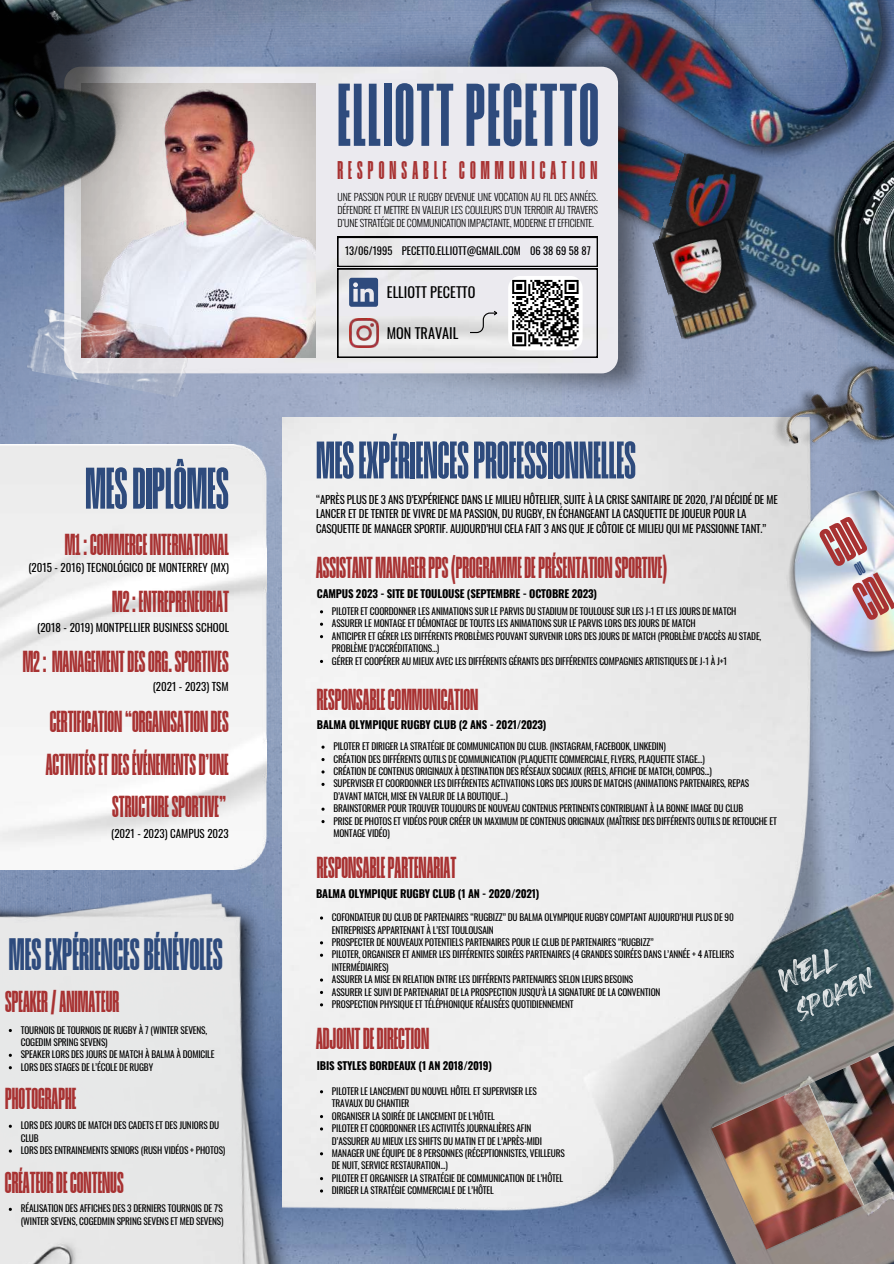
<style>
.page{position:relative;width:894px;height:1264px;background:#fff}
.page>*{position:absolute;margin:0;border:0;box-sizing:border-box;transform-origin:0 0}
.t1{font:600 88.8px "Humane";letter-spacing:.025em;color:#2e4b7d}
.t2{font:600 58.5px "Humane";color:#2e4b7d}
.t3{font:600 56.4px/62.8px "Humane";color:#a83232}
.t4{font:600 52.65px "Humane";color:#2e4b7d}
.t5{font:48.45px "Heaters";color:#fff}
.t6{font:600 45.15px "Humane";color:#2e4b7d}
.t7{font:40.05px "Heaters";color:#fff}
.t8{font:600 30.3px "Humane";color:#a83232}
.t9{font:600 30.15px/42.3px "Humane";color:#a83232;text-align:right}
.t10{font:600 25.5px "Humane";letter-spacing:.2em;color:#a83232}
.t11{font:14.25px "Oswald";color:#000}
.t12{font:10.95px "Oswald";color:#000}
.t13{font:10.8px/14.4px "Oswald";letter-spacing:-.02em;color:#000}
.t14{font:700 10.8px "Oswald";letter-spacing:-.02em;color:#000}
.t15{font:10.5px "Oswald";color:#000}
.t16{font:300 9.75px/13px "Oswald";letter-spacing:-.015em;color:#000;text-align:justify}
.t17{font:9.3px/12.5px "Oswald";letter-spacing:-.02em;color:#000}
</style>
<div class="page">
<img style="left:0;top:428px;width:605px;height:835px">
<img style="left:585px;top:0;width:308px;height:417px">
<img style="left:585px;top:31px;width:74px;height:374px">
<div style="left:64px;top:67px;width:554px;height:306px;background:#ebeaef;border-radius:16px"></div>
<svg style="left:585px;top:237px;width:12px;height:120px"></svg>
<img style="left:626px;top:140px;width:36px;height:112px">
<img style="left:650px;top:213px;width:12px;height:130px">
<img style="left:653px;top:225px;width:9px;height:84px">
<img style="left:0;top:0;width:585px;height:428px">
<img style="left:605px;top:883px;width:288px;height:380px">
<img style="left:282px;top:417px;width:556px;height:801px">
<img style="left:662px;top:45px;width:231px;height:838px">
<img style="left:0;top:444px;width:266px;height:426px">
<img style="left:711px;top:1084px;width:152px;height:165px">
<img style="left:809px;top:1040px;width:84px;height:30px">
<img style="left:778px;top:1070px;width:115px;height:151px">
<img style="left:782px;top:486px;width:111px;height:177px">
<img style="left:0;top:882px;width:312px;height:381px">
<svg style="left:321px;top:782px;width:3px;height:4px"></svg>
<svg style="left:320px;top:990px;width:3px;height:4px"></svg>
<svg style="left:9px;top:1028px;width:3px;height:4px"></svg>
<svg style="left:320px;top:1114px;width:3px;height:4px"></svg>
<svg style="left:320px;top:1176px;width:3px;height:4px"></svg>
<svg style="left:853px;top:561px;width:13px;height:15px"></svg>
<h2 class="t2" style="left:85px;top:466px;width:145px">MESDIPLÔMES</h2>
<h3 class="t9" style="left:65px;top:525px;width:165px">M1:COMMERCEINTERNATIONAL</h3>
<p class="t12" style="left:28px;top:559px;width:202px">(2015 - 2016) TECNOLÓGICO DE MONTERREY (MX)</p>
<h3 class="t8" style="left:112px;top:590px;width:118px">M2:ENTREPRENEURIAT</h3>
<p class="t12" style="left:37px;top:618px;width:193px">(2018 - 2019) MONTPELLIER BUSINESS SCHOOL</p>
<h3 class="t8" style="left:23px;top:649px;width:207px">M2: MANAGEMENTDESORG.SPORTIVES</h3>
<p class="t12" style="left:153px;top:677px;width:77px">(2021 - 2023) TSM</p>
<h3 class="t9" style="left:46px;top:702px;width:184px">CERTIFICATION“ORGANISATIONDES<br>ACTIVITÉSETDESÉVÉNEMENTSD’UNE<br>STRUCTURESPORTIVE”</h3>
<p class="t12" style="left:111px;top:824px;width:119px">(2021 - 2023) CAMPUS 2023</p>
<h3 class="t6" style="left:9px;top:937px;width:215px">MESEXPÉRIENCESBÉNÉVOLES</h3>
<h3 class="t9" style="left:5px;top:982px;width:115px">SPEAKER/ANIMATEUR</h3>
<p class="t17" style="left:21px;top:1023px;width:195px">TOURNOIS DE TOURNOIS DE RUGBY À 7 (WINTER SEVENS, COGEDIM SPRING SEVENS)<br>SPEAKER LORS DES JOURS DE MATCH À BALMA À DOMICILE LORS DES STAGES DE L’ÉCOLE DE RUGBY</p>
<h3 class="t9" style="left:5px;top:1079px;width:73px">PHOTOGRAPHE</h3>
<p class="t17" style="left:21px;top:1118px;width:206px">LORS DES JOURS DE MATCH DES CADETS ET DES JUNIORS DU<br>CLUB<br>LORS DES ENTRAINEMENTS SENIORS (RUSH VIDÉOS + PHOTOS)</p>
<h3 class="t9" style="left:5px;top:1162px;width:120px">CRÉATEURDECONTENUS</h3>
<p class="t17" style="left:21px;top:1201px;width:204px">RÉALISATION DES AFFICHES DES 3 DERNIERS TOURNOIS DE 7'S (WINTER SEVENS, COGEDMIN SPRING SEVENS ET MED SEVENS)</p>
<h1 class="t1" style="left:337px;top:81px;width:263px">ELLIOTTPECETTO</h1>
<h3 class="t10" style="left:337px;top:161px;width:261px">RESPONSABLE COMMUNICATION</h3>
<p class="t16" style="left:337px;top:190px;width:262px">UNE PASSION POUR LE RUGBY DEVENUE UNE VOCATION AU FIL DES ANNÉES.<br>DÉFENDRE ET METTRE EN VALEUR LES COULEURS D’UN TERROIR AU TRAVERS D’UNE STRATÉGIE DE COMMUNICATION IMPACTANTE, MODERNE ET EFFICIENTE.</p>
<p class="t15" style="left:345px;top:242px;width:177px">13/06/1995 PECETTO.ELLIOTT@GMAIL.COM</p>
<h3 class="t11" style="left:387px;top:281px;width:90px">ELLIOTT PECETTO</h3>
<h3 class="t11" style="left:387px;top:322px;width:73px">MON TRAVAIL</h3>
<p class="t15" style="left:530px;top:242px;width:62px">06 38 69 58 87</p>
<h3 class="t4" style="left:316px;top:440px;width:321px">MESEXPÉRIENCESPROFESSIONNELLES</h3>
<p class="t13" style="left:316px;top:491px;width:463px">“APRÈS PLUS DE 3 ANS D’EXPÉRIENCE DANS LE MILIEU HÔTELIER, SUITE À LA CRISE SANITAIRE DE 2020, J’AI DÉCIDÉ DE ME<br>LANCER ET DE TENTER DE VIVRE DE MA PASSION, DU RUGBY, EN ÉCHANGEANT LA CASQUETTE DE JOUEUR POUR LA<br>CASQUETTE DE MANAGER SPORTIF. AUJOURD’HUI CELA FAIT 3 ANS QUE JE CÔTOIE CE MILIEU QUI ME PASSIONNE TANT.”</p>
<h3 class="t9" style="left:316px;top:548px;width:352px">ASSISTANTMANAGERPPS(PROGRAMMEDEPRÉSENTATIONSPORTIVE)</h3>
<p class="t14" style="left:317px;top:585px;width:281px">CAMPUS 2023 - SITE DE TOULOUSE (SEPTEMBRE - OCTOBRE 2023)</p>
<p class="t17" style="left:332px;top:604px;width:431px">PILOTER ET COORDONNER LES ANIMATIONS SUR LE PARVIS DU STADIUM DE TOULOUSE SUR LES J-1 ET LES JOURS DE MATCH ASSURER LE MONTAGE ET DÉMONTAGE DE TOUTES LES ANIMATIONS SUR LE PARVIS LORS DES JOURS DE MATCH<br>ANTICIPER ET GÉRER LES DIFFÉRENTS PROBLÈMES POUVANT SURVENIR LORS DES JOURS DE MATCH (PROBLÈME D’ACCÈS AU STADE, PROBLÈME D’ACCRÉDITATIONS...)<br>GÉRER ET COOPÉRER AU MIEUX AVEC LES DIFFÉRENTS GÉRANTS DES DIFFÉRENTES COMPAGNIES ARTISTIQUES DE J-1 À J+1</p>
<h3 class="t9" style="left:317px;top:680px;width:163px">RESPONSABLECOMMUNICATION</h3>
<p class="t14" style="left:317px;top:716px;width:231px">BALMA OLYMPIQUE RUGBY CLUB (2 ANS - 2021/2023)</p>
<p class="t17" style="left:333px;top:739px;width:445px">PILOTER ET DIRIGER LA STRATÉGIE DE COMMUNICATION DU CLUB. (INSTAGRAM, FACEBOOK, LINKEDIN)<br>CRÉATION DES DIFFÉRENTS OUTILS DE COMMUNICATION (PLAQUETTE COMMERCIALE, FLYERS, PLAQUETTE STAGE...)<br>CRÉATION DE CONTENUS ORIGINAUX À DESTINATION DES RÉSEAUX SOCIAUX (REELS, AFFICHE DE MATCH, COMPOS...)<br>SUPERVISER ET COORDONNER LES DIFFÉRENTES ACTIVATIONS LORS DES JOURS DE MATCHS (ANIMATIONS PARTENAIRES, REPAS D’AVANT MATCH, MISE EN VALEUR DE LA BOUTIQUE...)<br>BRAINSTORMER POUR TROUVER TOUJOURS DE NOUVEAU CONTENUS PERTINENTS CONTRIBUANT À LA BONNE IMAGE DU CLUB<br>PRISE DE PHOTOS ET VIDÉOS POUR CRÉER UN MAXIMUM DE CONTENUS ORIGINAUX (MAÎTRISE DES DIFFÉRENTS OUTILS DE RETOUCHE ET MONTAGE VIDÉO)</p>
<h3 class="t3" style="left:813px;top:526px;width:37px;rotate:-28deg">CD<br>CDI</h3>
<h3 class="t9" style="left:317px;top:848px;width:141px">RESPONSABLEPARTENARIAT</h3>
<p class="t14" style="left:316px;top:885px;width:225px">BALMA OLYMPIQUE RUGBY CLUB (1 AN - 2020/2021)</p>
<p class="t17" style="left:332px;top:910px;width:403px">COFONDATEUR DU CLUB DE PARTENAIRES “RUGBIZZ” DU BALMA OLYMPIQUE RUGBY COMPTANT AUJOURD’HUI PLUS DE 90<br>ENTREPRISES APPARTENANT À L’EST TOULOUSAIN<br>PROSPECTER DE NOUVEAUX POTENTIELS PARTENAIRES POUR LE CLUB DE PARTENAIRES “RUGBIZZ”<br>PILOTER, ORGANISER ET ANIMER LES DIFFÉRENTES SOIRÉES PARTENAIRES (4 GRANDES SOIRÉES DANS L’ANNÉE + 4 ATELIERS INTERMÉDIAIRES)<br>ASSURER LA MISE EN RELATION ENTRE LES DIFFÉRENTS PARTENAIRES SELON LEURS BESOINS<br>ASSURER LE SUIVI DE PARTENARIAT DE LA PROSPECTION JUSQU’À LA SIGNATURE DE LA CONVENTION<br>PROSPECTION PHYSIQUE ET TÉLÉPHONIQUE RÉALISÉES QUOTIDIENNEMENT</p>
<h3 class="t9" style="left:316px;top:1019px;width:114px">ADJOINTDEDIRECTION</h3>
<p class="t14" style="left:317px;top:1057px;width:177px">IBIS STYLES BORDEAUX (1 AN 2018/2019)</p>
<p class="t17" style="left:332px;top:1084px;width:234px">PILOTER LE LANCEMENT DU NOUVEL HÔTEL ET SUPERVISER LES TRAVAUX DU CHANTIER<br>ORGANISER LA SOIRÉE DE LANCEMENT DE L’HÔTEL<br>PILOTER ET COORDONNER LES ACTIVITÉS JOURNALIÈRES AFIN D’ASSURER AU MIEUX LES SHIFTS DU MATIN ET DE L’APRÈS-MIDI MANAGER UNE ÉQUIPE DE 8 PERSONNES (RÉCEPTIONNISTES, VEILLEURS DE NUIT, SERVICE RESTAURATION...)<br>PILOTER ET ORGANISER LA STRATÉGIE DE COMMUNICATION DE L’HÔTEL DIRIGER LA STRATÉGIE COMMERCIALE DE L’HÔTEL</p>
<h3 class="t5" style="left:767px;top:955px;width:63px;rotate:-24deg">Well</h3>
<h3 class="t7" style="left:786px;top:990px;width:84px;rotate:-24deg">SPOKEN</h3>
</div>
